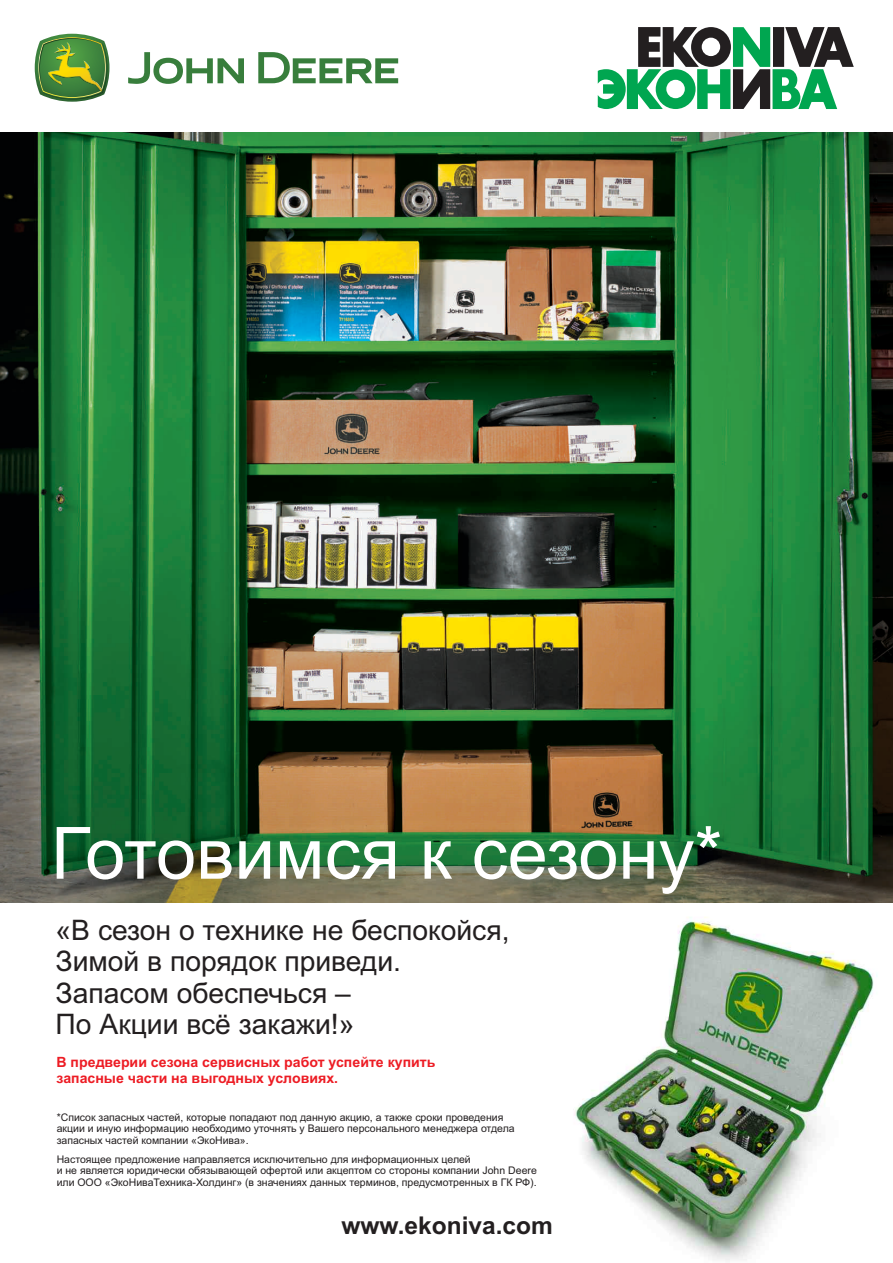
<style>
.page{position:relative;width:893px;height:1263px;background:#fff}
.page>*{position:absolute;margin:0;border:0;box-sizing:border-box;transform-origin:0 0}
.t1{font:72.15px "Arial";color:#fff}
.t2{font:28.2px/31.5px "Arial";color:#231f20}
.t3{font:700 24.45px "Arial";color:#231f20}
.t4{font:700 14.1px/15.8px "Arial";color:#ed1c24}
.t5{font:10.5px/11.7px "Arial";color:#231f20}
</style>
<div class="page">
<img style="left:574px;top:917px;width:303px;height:344px">
<svg style="left:128px;top:52px;width:270px;height:32px"></svg>
<img style="left:35px;top:34px;width:74px;height:68px">
<svg style="left:598px;top:27px;width:256px;height:82px"></svg>
<img style="left:0;top:133px;width:893px;height:769px">
<h1 class="t1" style="left:51px;top:826px;width:673px">Готовимся к сезону*</h1>
<h2 class="t2" style="left:56px;top:917px;width:455px">«В сезон о технике не беспокойся,<br>Зимой в порядок приведи.<br>Запасом обеспечься –<br>По Акции всё закажи!»</h2>
<h3 class="t4" style="left:57px;top:1055px;width:381px">В предверии сезона сервисных работ успейте купить запасные части на выгодных условиях.</h3>
<p class="t5" style="left:57px;top:1112px;width:459px">*Cписок запасных частей, которые попадают под данную акцию, а также сроки проведения акции и иную информацию необходимо уточнять у Вашего персонального менеджера отдела запасных частей компании «ЭкоНива».</p>
<p class="t5" style="left:57px;top:1154px;width:482px">Настоящее предложение направляется исключительно для информационных целей<br>и не является юридически обязывающей офертой или акцептом со стороны компании John Deere или ООО «ЭкоНиваТехника-Холдинг» (в значениях данных терминов, предусмотренных в ГК РФ).</p>
<h3 class="t3" style="left:342px;top:1216px;width:213px">www.ekoniva.com</h3>
</div>
